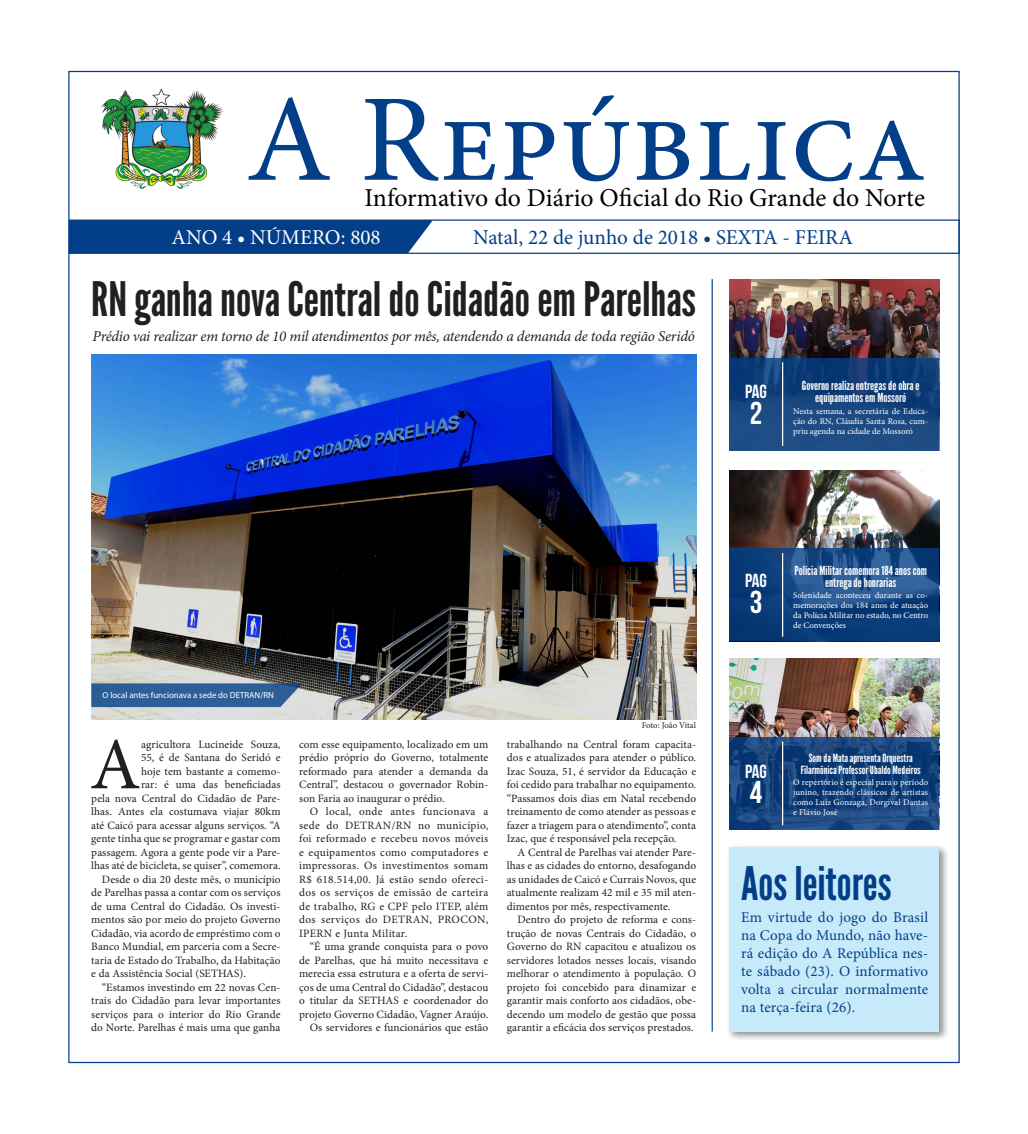
<style>
.page{position:relative;width:1028px;height:1134px;background:#fff}
.page>*{position:absolute;margin:0;border:0;box-sizing:border-box;transform-origin:0 0}
.t1{font:124.25px "Minion Pro";color:#033f88}
.Parágrafo_1__c_Capit{font:73.5px "Minion Pro";color:#231f20}
.Título_principal{font:47.38px "League Gothic";color:#231f20}
.t2{font:46.12px "League Gothic";color:#033f88}
.t3{font:31.62px "Bebas Neue";color:#fff}
.t4{font:25.75px "Minion Pro";color:#000}
.t5{font:21.12px "Minion Pro";color:#033f88}
.t6{font:21.12px "Minion Pro";color:#fff}
.t7{font:19px "Bebas Neue";letter-spacing:-.005em;color:#fff}
.t8{font:15px/18px "Minion Pro";letter-spacing:.005em;color:#033f88;text-align:justify}
.Parágrafo_Básico_1{font:italic 15px "Minion Pro";letter-spacing:-.015em;color:#231f20}
.Titulo{font:12.5px/12.5px "League Gothic";color:#fff;text-align:center}
.Parágrafo_básico_2{font:11.25px/13.5px "Minion Pro";letter-spacing:.005em;color:#231f20;text-align:justify}
.Parágrafo_1__c_Capit-2{font:11.25px/13.5px "Minion Pro";letter-spacing:.005em;color:#231f20;text-align:right}
.Titulo-2{font:11.25px "League Gothic";color:#fff}
.t9{font:8.75px/10px "Minion Pro";color:#fff;text-align:justify}
.t10{font:8.75px "Myriad Pro";color:#fff}
.Créditos{font:8.75px "Minion Pro";letter-spacing:-.01em;color:#231f20}
</style>
<div class="page">
<div style="left:69px;top:219px;width:890px;height:35px;border:1px solid #033f88"></div>
<div style="left:69px;top:220px;width:364px;height:33px;background:#033f88"></div>
<hr style="left:711px;top:279px;width:2px;height:752px;background:#033f88">
<img style="left:102px;top:88px;width:120px;height:100px">
<img style="left:729px;top:280px;width:210px;height:78px">
<img style="left:729px;top:470px;width:210px;height:79px">
<img style="left:729px;top:659px;width:210px;height:78px">
<svg style="left:729px;top:358px;width:210px;height:92px;background:#15437c"></svg>
<svg style="left:729px;top:549px;width:210px;height:92px;background:#134581"></svg>
<svg style="left:729px;top:737px;width:210px;height:92px;background:#14417b"></svg>
<hr style="left:782px;top:362px;width:1px;height:84px;background:#fff">
<hr style="left:782px;top:553px;width:1px;height:84px;background:#fff">
<hr style="left:782px;top:741px;width:1px;height:84px;background:#fff">
<img style="left:91px;top:354px;width:605px;height:365px">
<svg style="left:91px;top:683px;width:211px;height:24px;background:#38659b"></svg>
<div style="left:726px;top:844px;width:223px;height:198px;background:#231f20;opacity:.5"></div>
<div style="left:729px;top:847px;width:210px;height:185px;background:#c7eafb"></div>
<p class="t1" style="left:246px;top:57px;width:682px">A República</p>
<p class="t4" style="left:364px;top:181px;width:562px">Informativo do Diário Oficial do Rio Grande do Norte</p>
<p class="t6" style="left:171px;top:223px;width:211px">ANO 4 • NÚMERO: 808</p>
<p class="t5" style="left:473px;top:223px;width:381px">Natal, 22 de junho de 2018 • SEXTA - FEIRA</p>
<p class="Título_principal" style="left:91px;top:271px;width:606px">RN ganha nova Central do Cidadão em Parelhas</p>
<p class="Parágrafo_Básico_1" style="left:93px;top:326px;width:603px">Prédio vai realizar em torno de 10 mil atendimentos por mês, atendendo a demanda de toda região Seridó</p>
<p class="t7" style="left:745px;top:381px;width:23px">PAG</p>
<p class="t3" style="left:749px;top:396px;width:14px">2</p>
<p class="Titulo" style="left:802px;top:379px;width:119px">Governo realiza entregas de obra e equipamentos em Mossoró</p>
<p class="t9" style="left:793px;top:406px;width:136px">Nesta semana, a secretária de Educa&shy;ção do RN, Cláudia Santa Rosa, cum&shy;priu agenda na cidade de Mossoró</p>
<p class="t10" style="left:102px;top:690px;width:173px">O local antes funcionava a sede do DETRAN/RN</p>
<p class="Parágrafo_1__c_Capit" style="left:90px;top:715px;width:52px">A</p>
<p class="Parágrafo_1__c_Capit-2" style="left:91px;top:737px;width:191px">agricultora Lucineide Souza,<br>55, é de Santana do Seridó e<br>hoje tem bastante a comemo-<br>rar: é uma das beneficiadas<br>pela nova Central do Cidadão de Pare&shy;lhas. Antes ela costumava viajar 80km até Caicó para acessar alguns serviços. “A gente tinha que se programar e gastar com passagem. Agora a gente pode vir a Pare&shy;lhas até de bicicleta, se quiser”, comemora.</p>
<p class="Parágrafo_básico_2" style="left:91px;top:872px;width:191px;text-indent:11px">Desde o dia 20 deste mês, o município de Parelhas passa a contar com os serviços de uma Central do Cidadão. Os investi&shy;mentos são por meio do projeto Governo Cidadão, via acordo de empréstimo com o Banco Mundial, em parceria com a Secre&shy;taria de Estado do Trabalho, da Habitação e da Assistência Social (SETHAS).</p>
<p class="Parágrafo_básico_2" style="left:91px;top:980px;width:191px;text-indent:11px">“Estamos investindo em 22 novas Cen&shy;trais do Cidadão para levar importantes serviços para o interior do Rio Grande do Norte. Parelhas é mais uma que ganha</p>
<p class="Parágrafo_básico_2" style="left:299px;top:737px;width:191px">com esse equipamento, localizado em um prédio próprio do Governo, totalmente reformado para atender a demanda da Central”, destacou o governador Robin&shy;son Faria ao inaugurar o prédio.</p>
<p class="Parágrafo_básico_2" style="left:299px;top:805px;width:191px;text-indent:11px">O local, onde antes funcionava a sede do DETRAN/RN no município, foi reformado e recebeu novos móveis e equipamentos como computadores e impressoras. Os investimentos somam R$ 618.514,00. Já estão sendo ofereci&shy;dos os serviços de emissão de carteira de trabalho, RG e CPF pelo ITEP, além dos serviços do DETRAN, PROCON, IPERN e Junta Militar.</p>
<p class="Parágrafo_básico_2" style="left:299px;top:940px;width:191px;text-indent:11px">“É uma grande conquista para o povo de Parelhas, que há muito necessitava e merecia essa estrutura e a oferta de servi&shy;ços de uma Central do Cidadão”, destacou o titular da SETHAS e coordenador do projeto Governo Cidadão, Vagner Araújo.</p>
<p class="Parágrafo_básico_2" style="left:310px;top:1021px;width:180px">Os servidores e funcionários que estão</p>
<p class="Créditos" style="left:642px;top:720px;width:56px">Foto: João Vital</p>
<p class="Parágrafo_básico_2" style="left:507px;top:737px;width:191px">trabalhando na Central foram capacita&shy;dos e atualizados para atender o público.<br>Izac Souza, 51, é servidor da Educação e foi cedido para trabalhar no equipamento. “Passamos dois dias em Natal recebendo treinamento de como atender as pessoas e fazer a triagem para o atendimento”, conta Izac, que é responsável pela recepção.</p>
<p class="Parágrafo_básico_2" style="left:507px;top:845px;width:191px;text-indent:11px">A Central de Parelhas vai atender Pare&shy;lhas e as cidades do entorno, desafogando as unidades de Caicó e Currais Novos, que atualmente realizam 42 mil e 35 mil aten&shy;dimentos por mês, respectivamente.</p>
<p class="Parágrafo_básico_2" style="left:507px;top:913px;width:191px;text-indent:11px">Dentro do projeto de reforma e cons&shy;trução de novas Centrais do Cidadão, o Governo do RN capacitou e atualizou os servidores lotados nesses locais, visando melhorar o atendimento à população. O projeto foi concebido para dinamizar e garantir mais conforto aos cidadãos, obe&shy;decendo um modelo de gestão que possa garantir a eficácia dos serviços prestados.</p>
<p class="Titulo" style="left:794px;top:564px;width:134px">Policia Militar comemora 184 anos com</p>
<p class="t7" style="left:745px;top:570px;width:23px">PAG</p>
<p class="Titulo" style="left:825px;top:577px;width:73px">entrega de honrarias</p>
<p class="t3" style="left:749px;top:585px;width:14px">3</p>
<p class="t9" style="left:793px;top:591px;width:136px">Solenidade aconteceu durante as co&shy;memorações dos 184 anos de atuação da Polícia Militar no estado, no Centro de Convenções</p>
<p class="Titulo-2" style="left:808px;top:751px;width:105px">Som da Mata apresenta Orquestra</p>
<p class="t7" style="left:745px;top:760px;width:23px">PAG</p>
<p class="Titulo-2" style="left:800px;top:763px;width:121px">Filarmônica Professor Ubaldo Medeiros</p>
<p class="t3" style="left:749px;top:775px;width:14px">4</p>
<p class="t9" style="left:793px;top:778px;width:136px">O repertório é especial para o período junino, trazendo clássicos de artistas como Luiz Gonzaga, Dorgival Dantas e Flávio José</p>
<p class="t2" style="left:741px;top:856px;width:152px">Aos leitores</p>
<p class="t8" style="left:741px;top:908px;width:188px">Em virtude do jogo do Brasil na Copa do Mundo, não have&shy;rá edição do A República nes&shy;te sábado (23). O informativo volta a circular normalmente na terça-feira (26).</p>
</div>
